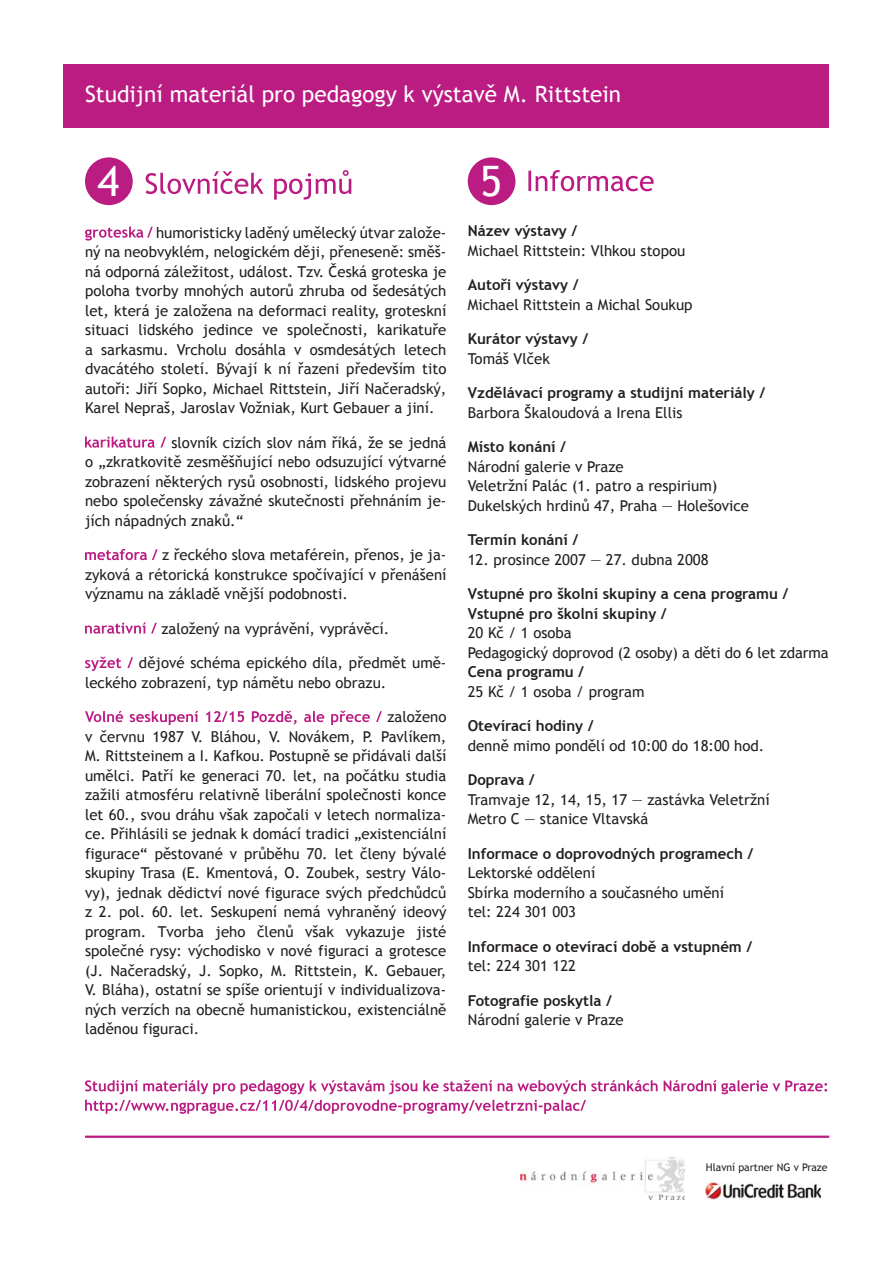
<style>
.page{position:relative;width:893px;height:1263px;background:#fff}
.page>*{position:absolute;margin:0;border:0;box-sizing:border-box;transform-origin:0 0}
.t1{font:42px "Trebuchet MS";color:#fff}
.t2{font:22.5px "Trebuchet MS";color:#fff}
.t3{font:15px/19.5px "Trebuchet MS";color:#231f20}
.t4{font:700 15px/19.5px "Trebuchet MS";color:#231f20}
.t5{font:10.5px "Trebuchet MS";color:#231f20}
</style>
<div class="page">
<div style="left:64px;top:64px;width:765px;height:64px;background:#bb1c82"></div>
<div style="left:468px;top:157px;width:47px;height:48px;background:#bb1c82;border-radius:50%"></div>
<svg style="left:528px;top:170px;width:126px;height:21px"></svg>
<img style="left:521px;top:1157px;width:163px;height:42px">
<hr style="left:85px;top:1136px;width:744px;height:2px;background:#bb1c82">
<svg style="left:85px;top:1080px;width:742px;height:14px"></svg>
<svg style="left:85px;top:1100px;width:501px;height:14px"></svg>
<svg style="left:85px;top:226px;width:68px;height:15px"></svg>
<svg style="left:85px;top:436px;width:81px;height:12px"></svg>
<svg style="left:85px;top:549px;width:73px;height:11px"></svg>
<svg style="left:85px;top:622px;width:72px;height:12px"></svg>
<svg style="left:85px;top:657px;width:48px;height:14px"></svg>
<svg style="left:85px;top:711px;width:297px;height:14px"></svg>
<div style="left:85px;top:157px;width:48px;height:48px;background:#bb1c82;border-radius:50%"></div>
<svg style="left:146px;top:170px;width:205px;height:30px"></svg>
<img style="left:706px;top:1182px;width:115px;height:17px">
<h2 class="t2" style="left:85px;top:81px;width:538px">Studijní materiál pro pedagogy k výstavě M. Rittstein</h2>
<h1 class="t1" style="left:97px;top:157px;width:24px">4</h1>
<p class="t3" style="left:85px;top:222px;width:363px;text-align:justify;text-indent:71px">humoristicky laděný umělecký útvar založe&shy;ný na neobvyklém, nelogickém ději, přeneseně: směš&shy;ná odporná záležitost, událost. Tzv. Česká groteska je poloha tvorby mnohých autorů zhruba od šedesátých let, která je založena na deformaci reality, groteskní situaci lidského jedince ve společnosti, karikatuře a sarkasmu. Vrcholu dosáhla v osmdesátých letech dvacátého století. Bývají k ní řazeni především tito autoři: Jiří Sopko, Michael Rittstein, Jiří Načeradský, Karel Nepraš, Jaroslav Vožniak, Kurt Gebauer a jiní.</p>
<p class="t3" style="left:85px;top:432px;width:363px;text-align:justify;text-indent:86px">slovník cizích slov nám říká, že se jedná o „zkratkovitě zesměšňující nebo odsuzující výtvarné zobrazení některých rysů osobnosti, lidského projevu nebo společensky závažné skutečnosti přehnáním je&shy;jích nápadných znaků.“</p>
<p class="t3" style="left:85px;top:545px;width:363px;text-align:justify;text-indent:77px">z řeckého slova metaférein, přenos, je ja&shy;zyková a rétorická konstrukce spočívající v přenášení významu na základě vnější podobnosti.</p>
<p class="t3" style="left:161px;top:618px;width:229px">založený na vyprávění, vyprávěcí.</p>
<p class="t3" style="left:85px;top:653px;width:363px;text-indent:54px">dějové schéma epického díla, předmět umě&shy;leckého zobrazení, typ námětu nebo obrazu.</p>
<p class="t3" style="left:85px;top:707px;width:363px;text-align:justify;text-indent:302px">založeno v červnu 1987 V. Bláhou, V. Novákem, P. Pavlíkem, M. Rittsteinem a I. Kafkou. Postupně se přidávali další umělci. Patří ke generaci 70. let, na počátku studia zažili atmosféru relativně liberální společnosti konce let 60., svou dráhu však započali v letech normaliza&shy;ce. Přihlásili se jednak k domácí tradici „existenciální figurace“ pěstované v průběhu 70. let členy bývalé skupiny Trasa (E. Kmentová, O. Zoubek, sestry Válo&shy;vy), jednak dědictví nové figurace svých předchůdců z 2. pol. 60. let. Seskupení nemá vyhraněný ideový program. Tvorba jeho členů však vykazuje jisté společné rysy: východisko v nové figuraci a grotesce (J. Načeradský, J. Sopko, M. Rittstein, K. Gebauer, V. Bláha), ostatní se spíše orientují v individualizova&shy;ných verzích na obecně humanistickou, existenciálně laděnou figuraci.</p>
<h1 class="t1" style="left:480px;top:157px;width:24px">5</h1>
<p class="t4" style="left:468px;top:221px;width:111px">Název výstavy /</p>
<p class="t3" style="left:468px;top:241px;width:219px">Michael Rittstein: Vlhkou stopou</p>
<p class="t4" style="left:468px;top:275px;width:112px">Autoři výstavy /</p>
<p class="t3" style="left:468px;top:295px;width:226px">Michael Rittstein a Michal Soukup</p>
<p class="t4" style="left:468px;top:329px;width:122px">Kurátor výstavy /</p>
<p class="t3" style="left:468px;top:349px;width:84px">Tomáš Vlček</p>
<p class="t4" style="left:468px;top:383px;width:299px">Vzdělávací programy a studijní materiály /</p>
<p class="t3" style="left:468px;top:403px;width:216px">Barbora Škaloudová a Irena Ellis</p>
<p class="t4" style="left:468px;top:437px;width:100px">Místo konání /</p>
<p class="t3" style="left:468px;top:457px;width:283px">Národní galerie v Praze<br>Veletržní Palác (1. patro a respirium)<br>Dukelských hrdinů 47, Praha — Holešovice</p>
<p class="t4" style="left:468px;top:530px;width:112px">Termín konání /</p>
<p class="t3" style="left:468px;top:550px;width:242px">12. prosince 2007 — 27. dubna 2008</p>
<p class="t4" style="left:468px;top:584px;width:322px">Vstupné pro školní skupiny a cena programu /<br>Vstupné pro školní skupiny /</p>
<p class="t3" style="left:468px;top:623px;width:362px">20 Kč / 1 osoba<br>Pedagogický doprovod (2 osoby) a děti do 6 let zdarma</p>
<p class="t4" style="left:468px;top:662px;width:118px">Cena programu /</p>
<p class="t3" style="left:468px;top:682px;width:178px">25 Kč / 1 osoba / program</p>
<p class="t4" style="left:468px;top:716px;width:127px">Otevírací hodiny /</p>
<p class="t3" style="left:468px;top:736px;width:298px">denně mimo pondělí od 10:00 do 18:00 hod.</p>
<p class="t4" style="left:468px;top:770px;width:69px">Doprava /</p>
<p class="t3" style="left:468px;top:790px;width:303px">Tramvaje 12, 14, 15, 17 — zastávka Veletržní<br>Metro C — stanice Vltavská</p>
<p class="t4" style="left:468px;top:844px;width:287px">Informace o doprovodných programech /</p>
<p class="t3" style="left:468px;top:863px;width:258px">Lektorské oddělení<br>Sbírka moderního a současného umění tel: 224 301 003</p>
<p class="t4" style="left:468px;top:937px;width:286px">Informace o otevírací době a vstupném /</p>
<p class="t3" style="left:468px;top:956px;width:110px">tel: 224 301 122</p>
<p class="t4" style="left:468px;top:991px;width:146px">Fotografie poskytla /</p>
<p class="t3" style="left:468px;top:1010px;width:158px">Národní galerie v Praze</p>
<p class="t5" style="left:706px;top:1161px;width:123px">Hlavní partner NG v Praze</p>
</div>
